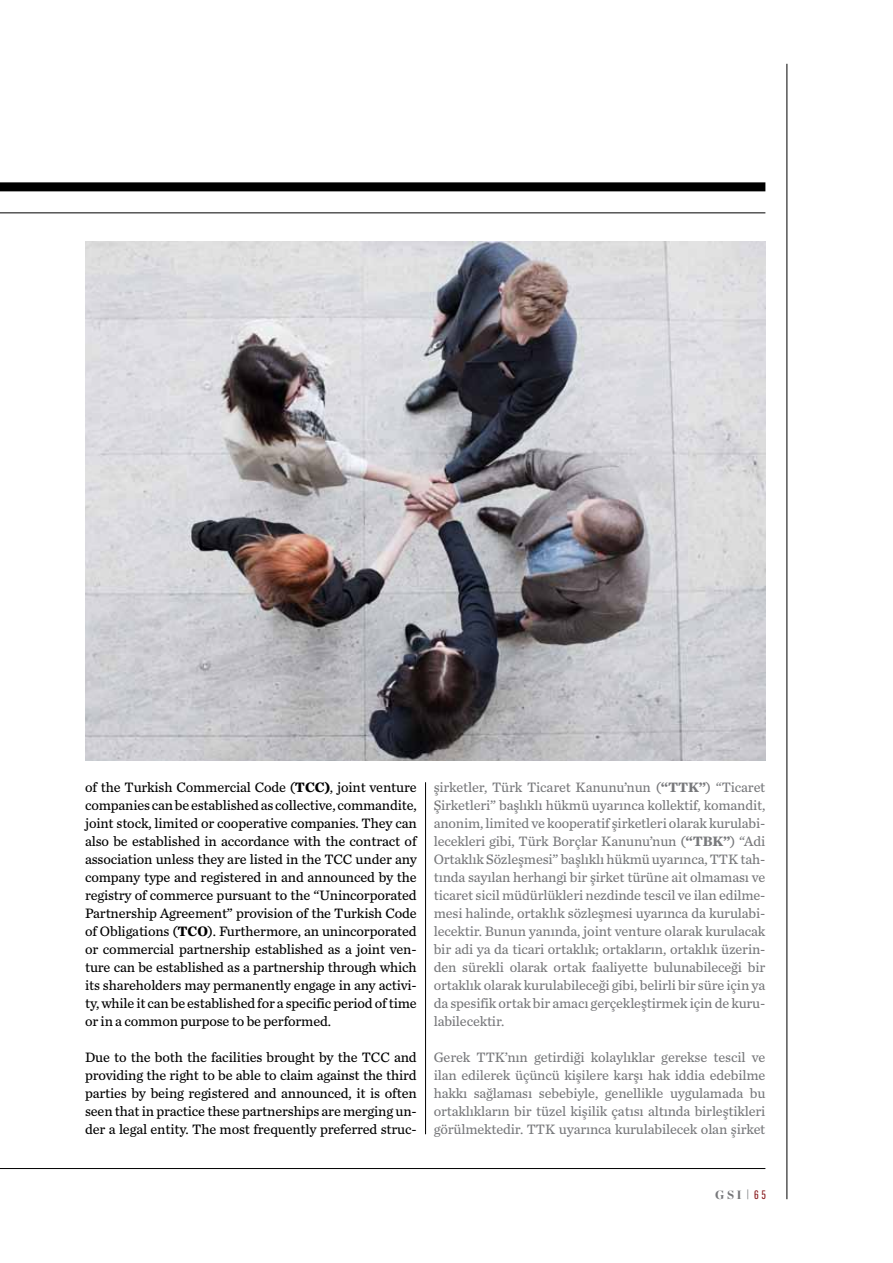
<style>
.page{position:relative;width:893px;height:1263px;background:#fff}
.page>*{position:absolute;margin:0;border:0;box-sizing:border-box;transform-origin:0 0}
.t1{font:14.25px/18px "Chronicle Text G3";letter-spacing:-.01em;color:#77787b;text-align:justify}
.t2{font:14.25px/18px "Chronicle Text G3";letter-spacing:-.01em;color:#000;text-align:justify}
.t3{font:900 12px "Chronicle Display";color:#77787b}
.s1{font-weight:700}
.s2{font-family:"Flama Condensed Basic";font-weight:400}
.s3{font-family:"Flama Condensed Basic";font-weight:400;color:#87171a}
</style>
<div class="page">
<div style="left:0;top:182px;width:765px;height:9px;background:#000"></div>
<hr style="left:0;top:213px;width:765px;height:1px;background:#000">
<hr style="left:787px;top:64px;width:1px;height:1135px;background:#000">
<hr style="left:0;top:1168px;width:765px;height:1px;background:#000">
<hr style="left:425px;top:782px;width:1px;height:352px;background:#000">
<img style="left:85px;top:242px;width:680px;height:519px">
<p class="t2" style="left:85px;top:777px;width:333px;text-indent:240px"><span class="s1">)</span>, joint venture companies can be established as collective, commandite, joint stock, limited or cooperative companies. They can also be established in accordance with the contract of association unless they are listed in the TCC under any company type and registered in and announced by the registry of commerce pursuant to the “Unincorporated Partnership Agreement” provision of the Turkish Code of Obligations (<span class="s1">TCO</span></p>
<p class="t2" style="left:85px;top:777px;width:221px">of the Turkish Commercial Code (<span class="s1">TCC</span></p>
<p class="t2" style="left:85px;top:921px;width:333px;text-indent:123px">). Furthermore, an unincorporated or commercial partnership established as a joint ven&shy;ture can be established as a partnership through which its shareholders may permanently engage in any activi&shy;ty, while it can be established for a specific period of time or in a common purpose to be performed.</p>
<p class="t2" style="left:85px;top:1047px;width:333px">Due to the both the facilities brought by the TCC and providing the right to be able to claim against the third parties by being registered and announced, it is often seen that in practice these partnerships are merging un&shy;der a legal entity. The most frequently preferred struc-</p>
<p class="t1" style="left:434px;top:777px;width:333px;text-indent:265px"><span class="s1">”</span>) “Ticaret Şirketleri” başlıklı hükmü uyarınca kollektif, komandit, anonim, limited ve kooperatif şirketleri olarak kurulabi&shy;lecekleri gibi, Türk Borçlar Kanunu’nun (<span class="s1">“TBK</span></p>
<p class="t1" style="left:434px;top:777px;width:246px">şirketler, Türk Ticaret Kanunu’nun (<span class="s1">“TTK</span></p>
<p class="t1" style="left:434px;top:831px;width:333px;text-indent:289px"><span class="s1">”</span>) “Adi Ortaklık Sözleşmesi” başlıklı hükmü uyarınca, TTK tah&shy;tında sayılan herhangi bir şirket türüne ait olmaması ve ticaret sicil müdürlükleri nezdinde tescil ve ilan edilme&shy;mesi halinde, ortaklık sözleşmesi uyarınca da kurulabi&shy;lecektir. Bunun yanında, joint venture olarak kurulacak bir adi ya da ticari ortaklık; ortakların, ortaklık üzerin&shy;den sürekli olarak ortak faaliyette bulunabileceği bir ortaklık olarak kurulabileceği gibi, belirli bir süre için ya da spesifik ortak bir amacı gerçekleştirmek için de kuru&shy;labilecektir.</p>
<p class="t1" style="left:434px;top:1047px;width:333px">Gerek TTK’nın getirdiği kolaylıklar gerekse tescil ve ilan edilerek üçüncü kişilere karşı hak iddia edebilme hakkı sağlaması sebebiyle, genellikle uygulamada bu ortaklıkların bir tüzel kişilik çatısı altında birleştikleri görülmektedir. TTK uyarınca kurulabilecek olan şirket</p>
<p class="t3" style="left:715px;top:1185px;width:52px">gsi <span class="s2">|</span> <span class="s3">65</span></p>
</div>
